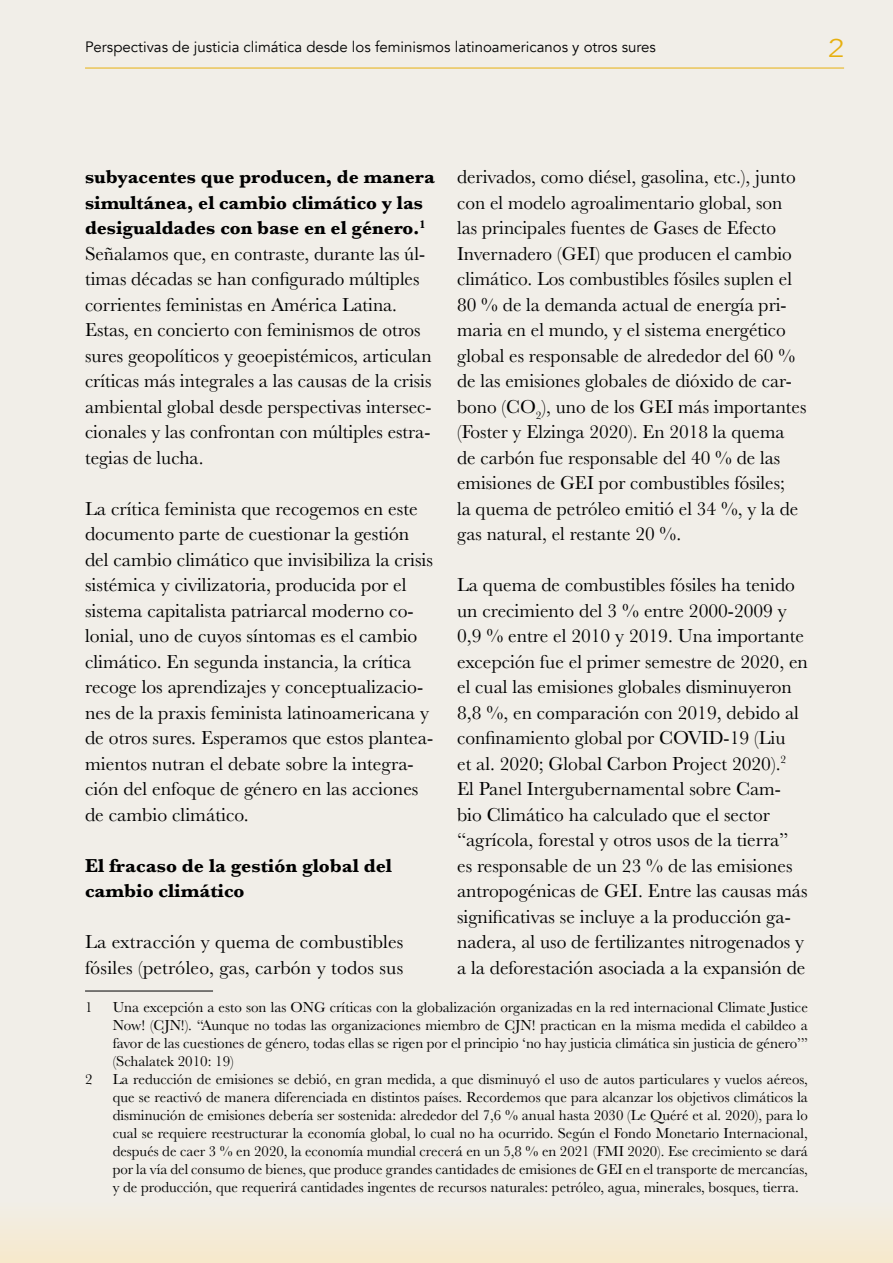
<style>
.page{position:relative;width:893px;height:1263px;background:#f1eee8}
.page>*{position:absolute;margin:0;border:0;box-sizing:border-box;transform-origin:0 0}
.t1{font:300 25.5px "Avenir";color:#e7b00f;scale:1.2 1}
.t2{font:19.5px/25.5px "Baskerville";color:#000}
.t3{font:700 19.5px/25.5px "Baskerville";color:#000}
.t4{font:15px/18px "Baskerville";color:#000;text-align:justify}
.t5{font:15px "Avenir";color:#000}
.s1{font-weight:700}
</style>
<div class="page">
<hr style="left:85px;top:68px;width:759px;height:1px;background:#e7b00f">
<div style="left:0;top:1200px;width:893px;height:63px;background:linear-gradient(to right,#f4ebd9,#f4ebd9)"></div>
<hr style="left:85px;top:991px;width:128px;height:1px;background:#000">
<p class="t5" style="left:85px;top:38px;width:572px">Perspectivas de justicia climática desde los feminismos latinoamericanos y otros sures</p>
<h1 class="t1" style="left:828px;top:34px;width:15px">2</h1>
<p class="t2" style="left:85px;top:164px;width:351px"><span class="s1">subyacentes que producen, de manera simultánea, el cambio climático y las desigualdades con base en el género.</span><sup>1<br></sup>Señalamos que, en contraste, durante las úl&shy;timas décadas se han configurado múltiples corrientes feministas en América Latina.<br>Estas, en concierto con feminismos de otros sures geopolíticos y geoepistémicos, articulan críticas más integrales a las causas de la crisis ambiental global desde perspectivas intersec&shy;cionales y las confrontan con múltiples estra&shy;tegias de lucha.</p>
<p class="t2" style="left:85px;top:496px;width:350px">La crítica feminista que recogemos en este documento parte de cuestionar la gestión del cambio climático que invisibiliza la crisis sistémica y civilizatoria, producida por el sistema capitalista patriarcal moderno co&shy;lonial, uno de cuyos síntomas es el cambio climático. En segunda instancia, la crítica recoge los aprendizajes y conceptualizacio&shy;nes de la praxis feminista latinoamericana y de otros sures. Esperamos que estos plantea&shy;mientos nutran el debate sobre la integra&shy;ción del enfoque de género en las acciones de cambio climático.</p>
<p class="t3" style="left:85px;top:853px;width:308px">El fracaso de la gestión global del cambio climático</p>
<p class="t2" style="left:85px;top:929px;width:320px">La extracción y quema de combustibles fósiles (petróleo, gas, carbón y todos sus</p>
<p class="t2" style="left:457px;top:164px;width:351px">derivados, como diésel, gasolina, etc.), junto con el modelo agroalimentario global, son las principales fuentes de Gases de Efecto Invernadero (GEI) que producen el cambio climático. Los combustibles fósiles suplen el 80 % de la demanda actual de energía pri&shy;maria en el mundo, y el sistema energético global es responsable de alrededor del 60 % de las emisiones globales de dióxido de car&shy;bono (CO<sub>2</sub>), uno de los GEI más importantes (Foster y Elzinga 2020). En 2018 la quema de carbón fue responsable del 40 % de las emisiones de GEI por combustibles fósiles;<br>la quema de petróleo emitió el 34 %, y la de gas natural, el restante 20 %.</p>
<p class="t2" style="left:457px;top:572px;width:352px">La quema de combustibles fósiles ha tenido un crecimiento del 3 % entre 2000-2009 y 0,9 % entre el 2010 y 2019. Una importante excepción fue el primer semestre de 2020, en el cual las emisiones globales disminuyeron 8,8 %, en comparación con 2019, debido al confinamiento global por COVID-19 (Liu<br>et al. 2020; Global Carbon Project 2020).<sup>2<br></sup>El Panel Intergubernamental sobre Cam&shy;bio Climático ha calculado que el sector “agrícola, forestal y otros usos de la tierra” es responsable de un 23 % de las emisiones antropogénicas de GEI. Entre las causas más significativas se incluye a la producción ga&shy;nadera, al uso de fertilizantes nitrogenados y a la deforestación asociada a la expansión de</p>
<p class="t4" style="left:85px;top:998px;width:9px">1</p>
<p class="t4" style="left:113px;top:998px;width:697px">Una excepción a esto son las ONG críticas con la globalización organizadas en la red internacional Climate Justice Now! (CJN!). “Aunque no todas las organizaciones miembro de CJN! practican en la misma medida el cabildeo a favor de las cuestiones de género, todas ellas se rigen por el principio ‘no hay justicia climática sin justicia de género’” (Schalatek 2010: 19)</p>
<p class="t4" style="left:85px;top:1070px;width:9px">2</p>
<p class="t4" style="left:113px;top:1070px;width:697px">La reducción de emisiones se debió, en gran medida, a que disminuyó el uso de autos particulares y vuelos aéreos, que se reactivó de manera diferenciada en distintos países. Recordemos que para alcanzar los objetivos climáticos la disminución de emisiones debería ser sostenida: alrededor del 7,6 % anual hasta 2030 (Le Quéré et al. 2020), para lo cual se requiere reestructurar la economía global, lo cual no ha ocurrido. Según el Fondo Monetario Internacional, después de caer 3 % en 2020, la economía mundial crecerá en un 5,8 % en 2021 (FMI 2020). Ese crecimiento se dará por la vía del consumo de bienes, que produce grandes cantidades de emisiones de GEI en el transporte de mercancías, y de producción, que requerirá cantidades ingentes de recursos naturales: petróleo, agua, minerales, bosques, tierra.</p>
</div>
